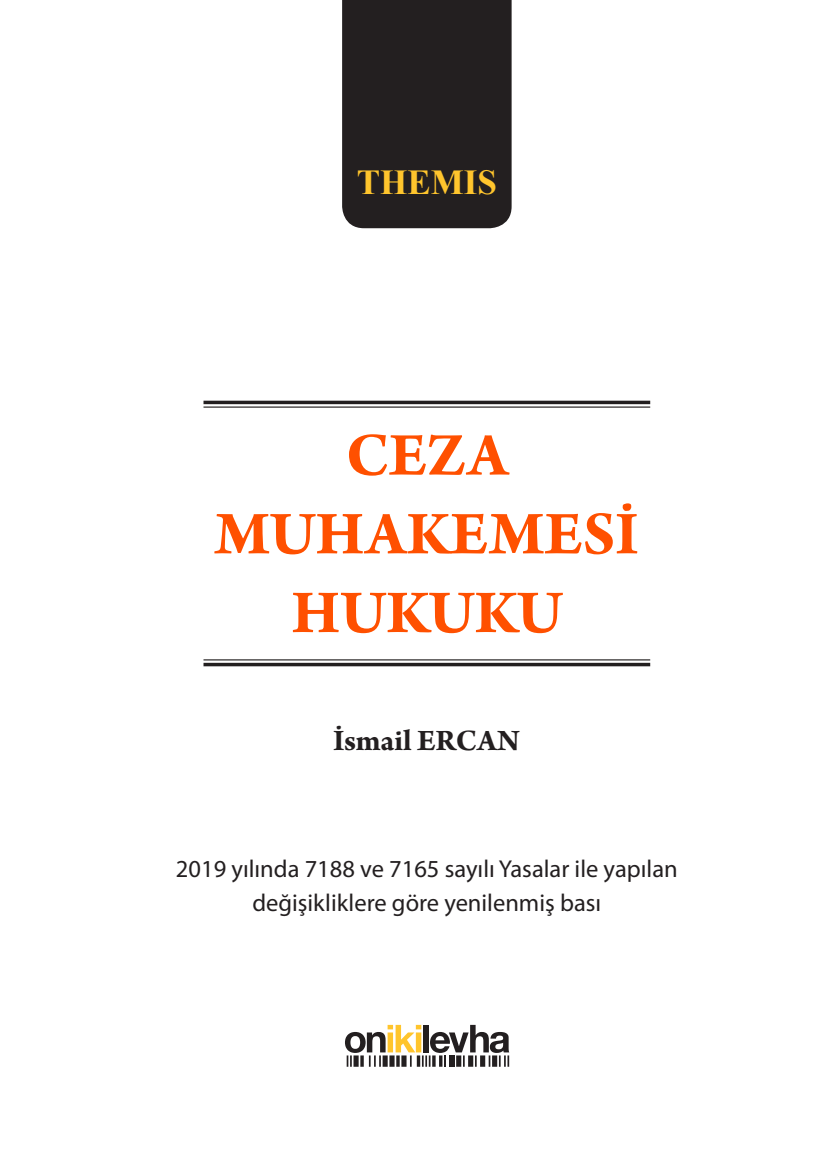
<style>
.page{position:relative;width:819px;height:1166px;background:#fff}
.page>*{position:absolute;margin:0;border:0;box-sizing:border-box;transform-origin:0 0}
.t1{font:700 64.75px/78.8px "Arno Pro";color:#ff5000;text-align:center}
.t2{font:700 35px "Times New Roman";color:#ffc52d}
.t3{font:700 31.5px "Arno Pro";color:#231f20}
.t4{font:24.5px/34.3px "Myriad Pro";color:#231f20;text-align:center}
</style>
<div class="page">
<div style="left:342px;top:0;width:170px;height:229px;background:#231f20"></div>
<hr style="left:203px;top:663px;width:447px;height:3px;background:#231f20">
<hr style="left:203px;top:659px;width:447px;height:1px;background:#231f20">
<hr style="left:203px;top:401px;width:447px;height:3px;background:#231f20">
<hr style="left:203px;top:406px;width:447px;height:2px;background:#231f20">
<svg style="left:345px;top:1025px;width:164px;height:42px"></svg>
<div style="left:449px;top:1055px;width:5px;height:12px;background:#231f20"></div>
<h2 class="t2" style="left:357px;top:157px;width:142px">THEMIS</h2>
<h1 class="t1" style="left:215px;top:419px;width:425px">CEZA<br>MUHAKEMESİ<br>HUKUKU</h1>
<p class="t3" style="left:333px;top:723px;width:188px">İsmail ERCAN</p>
<p class="t4" style="left:176px;top:851px;width:503px">2019 yılında 7188 ve 7165 sayılı Yasalar ile yapılan değişikliklere göre yenilenmiş bası</p>
</div>
